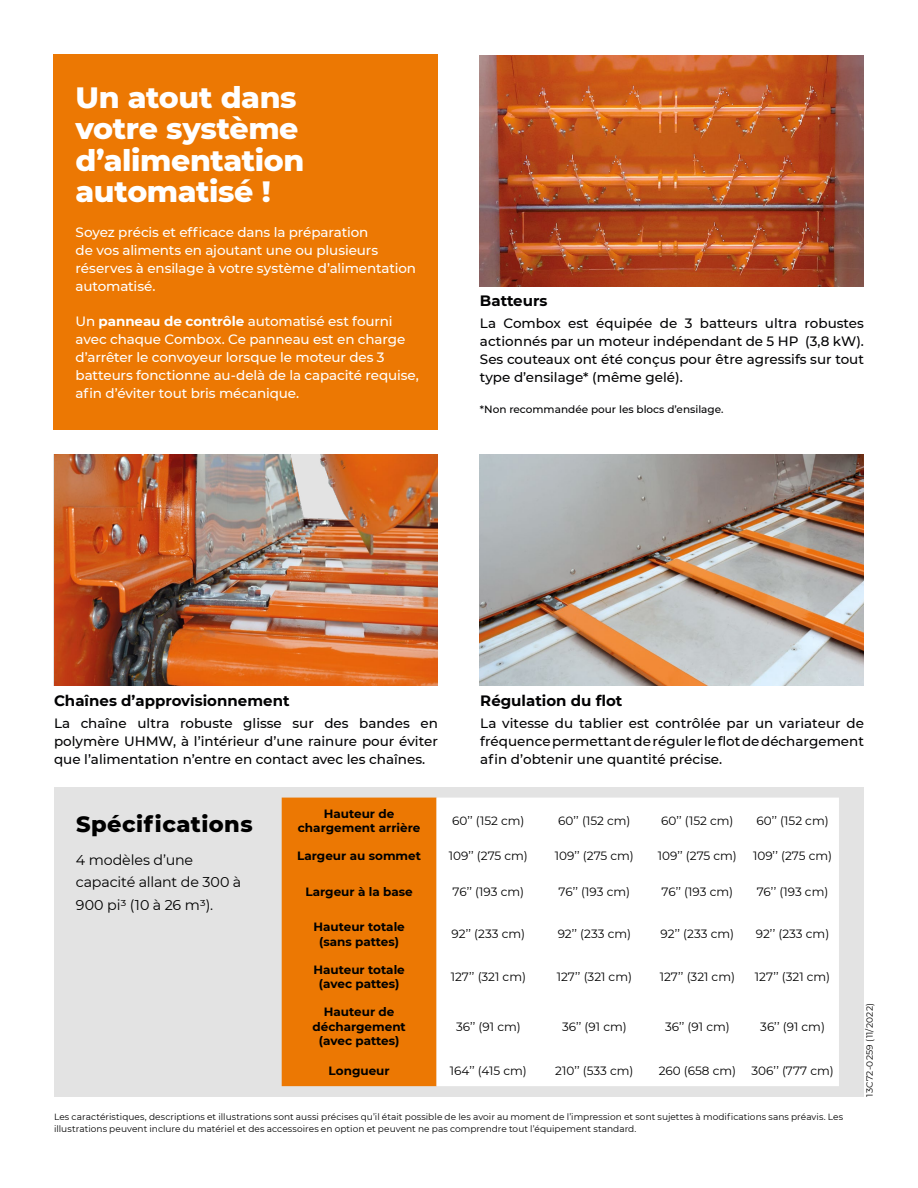
<style>
.page{position:relative;width:918px;height:1188px;background:#fff}
.page>*{position:absolute;margin:0;border:0;box-sizing:border-box;transform-origin:0 0}
.t1{font:800 30px/31.5px "Montserrat";letter-spacing:-.015em;color:#fff}
.t2{font:800 22.5px "Montserrat";letter-spacing:.02em;color:#000}
.t3{font:700 15px "Montserrat";color:#020203}
.t4{font:14.25px/22.5px "Montserrat";letter-spacing:-.01em;color:#000}
.t5{font:500 13.5px/18px "Montserrat";color:#020203;text-align:justify}
.t6{font:500 13.5px/18px "Montserrat";letter-spacing:-.01em;color:#fff}
.t7{font:12px "Montserrat";color:#000}
.t8{font:700 12px/14.4px "Montserrat";color:#000;text-align:center}
.t9{font:500 10.5px "Montserrat";color:#020203}
.t10{font:9px/12px "Montserrat";letter-spacing:.005em;color:#000}
.s1{font-weight:700}
</style>
<div class="page">
<div style="left:54px;top:54px;width:384px;height:376px;background:#ec7803"></div>
<div style="left:54px;top:787px;width:810px;height:310px;background:#e3e3e3"></div>
<div style="left:282px;top:798px;width:155px;height:288px;background:#ec7803"></div>
<div style="left:437px;top:798px;width:402px;height:288px;background:#fff"></div>
<img style="left:480px;top:55px;width:384px;height:232px">
<img style="left:480px;top:454px;width:384px;height:231px">
<img style="left:54px;top:454px;width:383px;height:231px">
<h1 class="t1" style="left:76px;top:80px;width:230px">Un atout dans votre système d’alimentation automatisé !</h1>
<p class="t6" style="left:76px;top:223px;width:342px">Soyez précis et efficace dans la préparation<br>de vos aliments en ajoutant une ou plusieurs réserves à ensilage à votre système d’alimentation automatisé.</p>
<p class="t6" style="left:76px;top:311px;width:345px">Un <span class="s1">panneau de contrôle</span> automatisé est fourni avec chaque Combox. Ce panneau est en charge d’arrêter le convoyeur lorsque le moteur des 3 batteurs fonctionne au-delà de la capacité requise, afin d’éviter tout bris mécanique.</p>
<p class="t3" style="left:480px;top:290px;width:69px">Batteurs</p>
<p class="t5" style="left:480px;top:314px;width:386px">La Combox est équipée de 3 batteurs ultra robustes actionnés par un moteur indépendant de 5 HP (3,8 kW).<br>Ses couteaux ont été conçus pour être agressifs sur tout type d’ensilage* (même gelé).</p>
<p class="t9" style="left:480px;top:402px;width:245px">*Non recommandée pour les blocs d’ensilage.</p>
<p class="t3" style="left:54px;top:690px;width:237px">Chaînes d’approvisionnement</p>
<p class="t5" style="left:54px;top:713px;width:385px">La chaîne ultra robuste glisse sur des bandes en polymère UHMW, à l’intérieur d’une rainure pour éviter que l’alimentation n’entre en contact avec les chaînes.</p>
<p class="t3" style="left:480px;top:690px;width:144px">Régulation du flot</p>
<p class="t5" style="left:480px;top:713px;width:385px">La vitesse du tablier est contrôlée par un variateur de fréquence permettant de réguler le flot de déchargement afin d’obtenir une quantité précise.</p>
<h2 class="t2" style="left:76px;top:807px;width:178px">Spécifications</h2>
<p class="t4" style="left:76px;top:848px;width:167px">4 modèles d’une capacité allant de 300 à<br>900 pi3 (10 à 26 m3).</p>
<p class="t8" style="left:298px;top:806px;width:124px">Hauteur de chargement arrière</p>
<p class="t7" style="left:452px;top:812px;width:74px">60’’ (152 cm)</p>
<p class="t7" style="left:558px;top:812px;width:74px">60’’ (152 cm)</p>
<p class="t7" style="left:661px;top:812px;width:74px">60’’ (152 cm)</p>
<p class="t7" style="left:756px;top:812px;width:74px">60’’ (152 cm)</p>
<p class="t8" style="left:297px;top:848px;width:125px">Largeur au sommet</p>
<p class="t7" style="left:449px;top:848px;width:81px">109’’ (275 cm)</p>
<p class="t7" style="left:555px;top:848px;width:81px">109’’ (275 cm)</p>
<p class="t7" style="left:658px;top:848px;width:81px">109’’ (275 cm)</p>
<p class="t7" style="left:753px;top:848px;width:81px">109’’ (275 cm)</p>
<p class="t8" style="left:305px;top:884px;width:109px">Largeur à la base</p>
<p class="t7" style="left:453px;top:883px;width:73px">76’’ (193 cm)</p>
<p class="t7" style="left:559px;top:883px;width:73px">76’’ (193 cm)</p>
<p class="t7" style="left:662px;top:883px;width:73px">76’’ (193 cm)</p>
<p class="t7" style="left:757px;top:883px;width:73px">76’’ (193 cm)</p>
<p class="t8" style="left:313px;top:919px;width:93px">Hauteur totale (sans pattes)</p>
<p class="t7" style="left:452px;top:926px;width:75px">92’’ (233 cm)</p>
<p class="t7" style="left:558px;top:926px;width:75px">92’’ (233 cm)</p>
<p class="t7" style="left:661px;top:926px;width:75px">92’’ (233 cm)</p>
<p class="t7" style="left:756px;top:926px;width:75px">92’’ (233 cm)</p>
<p class="t8" style="left:313px;top:962px;width:93px">Hauteur totale (avec pattes)</p>
<p class="t7" style="left:451px;top:969px;width:77px">127’’ (321 cm)</p>
<p class="t7" style="left:557px;top:969px;width:77px">127’’ (321 cm)</p>
<p class="t7" style="left:660px;top:969px;width:77px">127’’ (321 cm)</p>
<p class="t7" style="left:755px;top:969px;width:77px">127’’ (321 cm)</p>
<p class="t8" style="left:312px;top:1004px;width:95px">Hauteur de déchargement (avec pattes)</p>
<p class="t7" style="left:456px;top:1018px;width:66px">36’’ (91 cm)</p>
<p class="t7" style="left:562px;top:1018px;width:66px">36’’ (91 cm)</p>
<p class="t7" style="left:665px;top:1018px;width:66px">36’’ (91 cm)</p>
<p class="t7" style="left:760px;top:1018px;width:66px">36’’ (91 cm)</p>
<p class="t8" style="left:329px;top:1063px;width:63px">Longueur</p>
<p class="t7" style="left:450px;top:1063px;width:79px">164’’ (415 cm)</p>
<p class="t7" style="left:555px;top:1063px;width:80px">210’’ (533 cm)</p>
<p class="t7" style="left:659px;top:1063px;width:79px">260 (658 cm)</p>
<p class="t7" style="left:751px;top:1063px;width:84px">306’’ (777 cm)</p>
<p class="t10" style="left:54px;top:1110px;width:791px">Les caractéristiques, descriptions et illustrations sont aussi précises qu’il était possible de les avoir au moment de l’impression et sont sujettes à modifications sans préavis. Les illustrations peuvent inclure du matériel et des accessoires en option et peuvent ne pas comprendre tout l’équipement standard.</p>
<p class="t10" style="left:863px;top:1097px;width:95px;rotate:-90deg">13C72-0259 (11/2022)</p>
</div>
